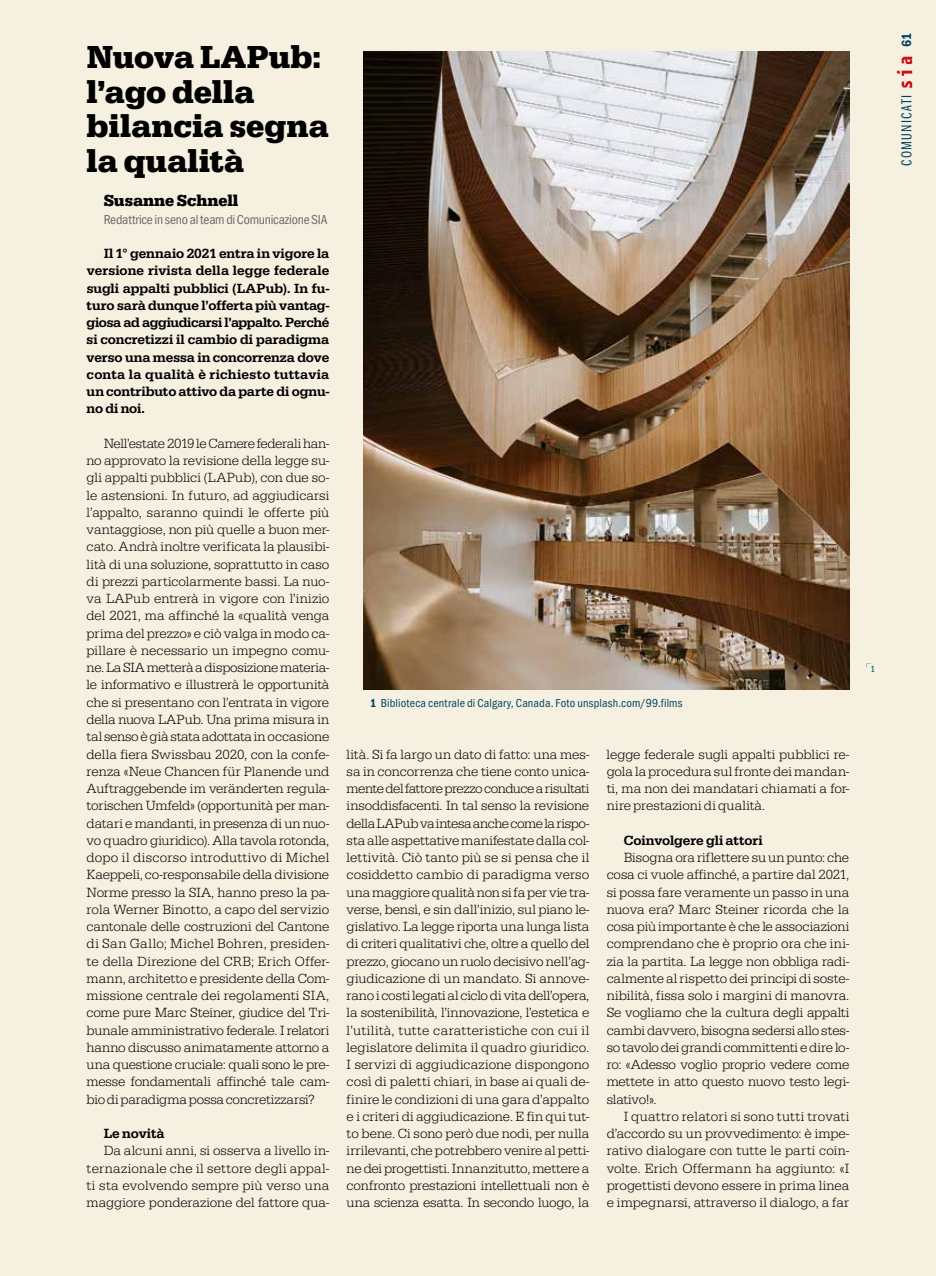
<style>
.page{position:relative;width:936px;height:1276px;background:#fff}
.page>*{position:absolute;margin:0;border:0;box-sizing:border-box;transform-origin:0 0}
.t1{font:700 33px/34.5px "Serifa";color:#000}
.t2{font:700 16.5px "Serifa";letter-spacing:-.005em;color:#000}
.t3{font:15px "ITC Franklin Gothic Std Bk Cp";letter-spacing:.09em;color:#004563}
.t4{font:13.95px "ITC Franklin Gothic Std Dm Cd";color:#004563}
.t5{font:300 13.8px/17.2px "Serifa";letter-spacing:-.005em;color:#000;text-align:justify}
.t6{font:500 13.8px/17.2px "Serifa";color:#000;text-align:justify}
.t7{font:condensed 13.5px "ITC Franklin Gothic Std";letter-spacing:-.02em;color:#6e686b}
.t8{font:condensed 12px "ITC Franklin Gothic Std";letter-spacing:.015em;color:#004563}
.t9{font:condensed 9.3px "ITC Franklin Gothic Std";color:#004563}
.s1{font-family:"ITC Franklin Gothic Std Dm Cd";font-stretch:normal}
</style>
<div class="page">
<div style="left:0;top:1px;width:934px;height:1275px;background:#f5f0e0"></div>
<img style="left:364px;top:51px;width:485px;height:638px">
<img style="left:896px;top:56px;width:16px;height:33px">
<h1 class="t1" style="left:87px;top:40px;width:243px">Nuova LAPub: l’ago della bilancia segna la qualità</h1>
<p class="t2" style="left:104px;top:191px;width:136px">Susanne Schnell</p>
<p class="t7" style="left:104px;top:211px;width:225px">Redattrice in seno al team di Comunicazione SIA</p>
<p class="t6" style="left:87px;top:245px;width:244px;text-indent:17px">Il 1° gennaio 2021 entra in vigore la versione rivista della legge federale sugli appalti pubblici (LAPub). In fu&shy;turo sarà dunque l’offerta più vantag&shy;giosa ad aggiudicarsi l’appalto. Perché si concretizzi il cambio di paradigma verso una messa in concorrenza dove conta la qualità è richiesto tuttavia un contributo attivo da parte di ognu&shy;no di noi.</p>
<p class="t5" style="left:87px;top:435px;width:244px;text-indent:17px">Nell’estate 2019 le Camere federali han&shy;no approvato la revisione della legge su&shy;gli appalti pubblici (LAPub), con due so&shy;le astensioni. In futuro, ad aggiudicarsi l’appalto, saranno quindi le offerte più vantaggiose, non più quelle a buon mer&shy;cato. Andrà inoltre verificata la plausibi&shy;lità di una soluzione, soprattutto in caso di prezzi particolarmente bassi. La nuo&shy;va LAPub entrerà in vigore con l’inizio del 2021, ma affinché la «qualità venga prima del prezzo» e ciò valga in modo ca&shy;pillare è necessario un impegno comu&shy;ne. La SIA metterà a disposizione materia&shy;le informativo e illustrerà le opportunità che si presentano con l’entrata in vigore della nuova LAPub. Una prima misura in tal senso è già stata adottata in occasione della fiera Swissbau 2020, con la confe&shy;renza «Neue Chancen für Planende und Auftraggebende im veränderten regula&shy;torischen Umfeld» (opportunità per man&shy;datari e mandanti, in presenza di un nuo&shy;vo quadro giuridico). Alla tavola rotonda, dopo il discorso introduttivo di Michel Kaeppeli, co-responsabile della divisione Norme presso la SIA, hanno preso la pa&shy;rola Werner Binotto, a capo del servizio cantonale delle costruzioni del Cantone di San Gallo; Michel Bohren, presiden&shy;te della Direzione del CRB; Erich Offer&shy;mann, architetto e presidente della Com&shy;missione centrale dei regolamenti SIA, come pure Marc Steiner, giudice del Tri&shy;bunale amministrativo federale. I relatori hanno discusso animatamente attorno a una questione cruciale: quali sono le pre&shy;messe fondamentali affinché tale cam&shy;bio di paradigma possa concretizzarsi?</p>
<p class="t6" style="left:104px;top:1125px;width:62px">Le novità</p>
<p class="t5" style="left:87px;top:1142px;width:244px;text-indent:17px">Da alcuni anni, si osserva a livello in&shy;ternazionale che il settore degli appal&shy;ti sta evolvendo sempre più verso una maggiore ponderazione del fattore qua-</p>
<p class="t8" style="left:370px;top:696px;width:314px"><span class="s1">1</span> Biblioteca centrale di Calgary, Canada. Foto unsplash.com/99.films</p>
<p class="t5" style="left:346px;top:745px;width:244px">lità. Si fa largo un dato di fatto: una mes&shy;sa in concorrenza che tiene conto unica&shy;mente del fattore prezzo conduce a risultati insoddisfacenti. In tal senso la revisione della LAPub va intesa anche come la rispo&shy;sta alle aspettative manifestate dalla col&shy;lettività. Ciò tanto più se si pensa che il cosiddetto cambio di paradigma verso una maggiore qualità non si fa per vie tra&shy;verse, bensì, e sin dall’inizio, sul piano le&shy;gislativo. La legge riporta una lunga lista di criteri qualitativi che, oltre a quello del prezzo, giocano un ruolo decisivo nell’ag&shy;giudicazione di un mandato. Si annove&shy;rano i costi legati al ciclo di vita dell’opera, la sostenibilità, l’innovazione, l’estetica e l’utilità, tutte caratteristiche con cui il legislatore delimita il quadro giuridico.<br>I servizi di aggiudicazione dispongono così di paletti chiari, in base ai quali de&shy;finire le condizioni di una gara d’appalto e i criteri di aggiudicazione. E fin qui tut&shy;to bene. Ci sono però due nodi, per nulla irrilevanti, che potrebbero venire al petti&shy;ne dei progettisti. Innanzitutto, mettere a confronto prestazioni intellettuali non è una scienza esatta. In secondo luogo, la</p>
<p class="t5" style="left:606px;top:745px;width:244px">legge federale sugli appalti pubblici re&shy;gola la procedura sul fronte dei mandan&shy;ti, ma non dei mandatari chiamati a for&shy;nire prestazioni di qualità.</p>
<p class="t6" style="left:623px;top:831px;width:140px">Coinvolgere gli attori</p>
<p class="t5" style="left:606px;top:849px;width:244px;text-indent:17px">Bisogna ora riflettere su un punto: che cosa ci vuole affinché, a partire dal 2021, si possa fare veramente un passo in una nuova era? Marc Steiner ricorda che la cosa più importante è che le associazioni comprendano che è proprio ora che ini&shy;zia la partita. La legge non obbliga radi&shy;calmente al rispetto dei principi di soste&shy;nibilità, fissa solo i margini di manovra.<br>Se vogliamo che la cultura degli appalti cambi davvero, bisogna sedersi allo stes&shy;so tavolo dei grandi committenti e dire lo&shy;ro: «Adesso voglio proprio vedere come mettete in atto questo nuovo testo legi&shy;slativo!».</p>
<p class="t5" style="left:606px;top:1107px;width:244px;text-indent:17px">I quattro relatori si sono tutti trovati d’accordo su un provvedimento: è impe&shy;rativo dialogare con tutte le parti coin&shy;volte. Erich Offermann ha aggiunto: «I progettisti devono essere in prima linea e impegnarsi, attraverso il dialogo, a far</p>
<p class="t9" style="left:870px;top:664px;width:6px">1</p>
<p class="t4" style="left:898px;top:47px;width:16px;rotate:-90deg">61</p>
<p class="t3" style="left:898px;top:166px;width:73px;rotate:-90deg">COMUNICATI</p>
</div>
